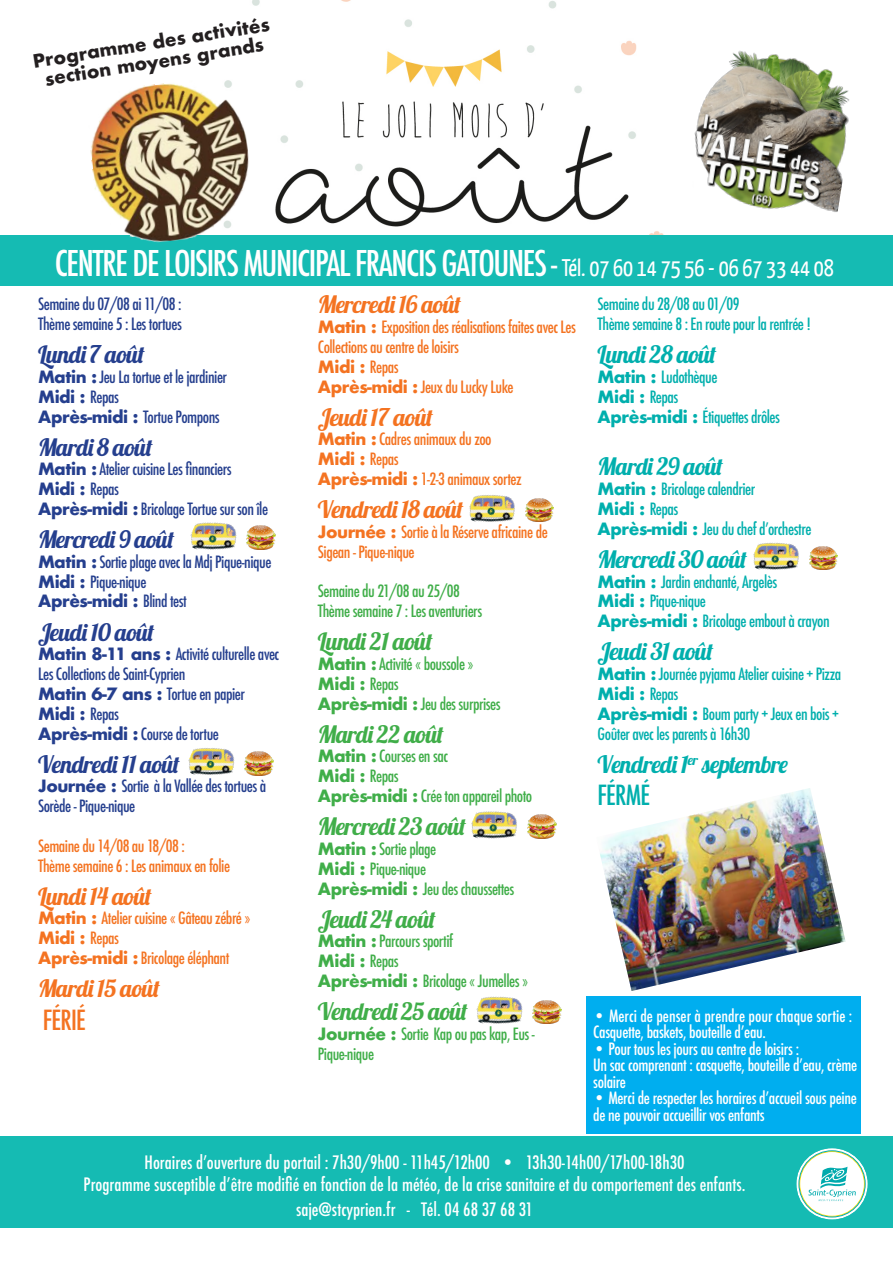
<style>
.page{position:relative;width:893px;height:1263px;background:#fff}
.page>*{position:absolute;margin:0;border:0;box-sizing:border-box;transform-origin:0 0}
.t1{font:500 condensed 34.5px "Futura";letter-spacing:-.04em;color:#fff}
.t2{font:500 condensed 27px "Futura";letter-spacing:-.03em;color:#f47321}
.t3{font:500 condensed 27px "Futura";letter-spacing:-.03em;color:#00afad}
.t4{font:24px "Lobster 1.4";letter-spacing:-.03em;color:#00afad}
.t5{font:24px "Lobster 1.4";letter-spacing:-.03em;color:#f47321}
.t6{font:24px "Lobster 1.4";letter-spacing:-.03em;color:#40ae49}
.t7{font:24px "Lobster 1.4";letter-spacing:-.03em;color:#253f8e}
.t8{font:500 condensed 18px/21.6px "Futura";color:#fff;text-align:center}
.t9{font:700 18px/19.5px "Futura";color:#231f20;text-align:center}
.t10{font:500 condensed 16.5px/19.8px "Futura";letter-spacing:-.03em;color:#253f8e}
.t11{font:500 condensed 16.5px/19.8px "Futura";letter-spacing:-.03em;color:#00afad}
.t12{font:500 condensed 16.5px/19.8px "Futura";letter-spacing:-.03em;color:#f47321}
.t13{font:500 condensed 16.5px/19.8px "Futura";letter-spacing:-.03em;color:#40ae49}
.t14{font:500 condensed 16.5px/16.5px "Futura";letter-spacing:-.02em;color:#fff}
.t15{font:500 condensed 16.5px/16.5px "Futura";color:#fff}
.s1{font-family:"Yanone Kaffeesatz";font-weight:400;font-stretch:normal;font-size:24px}
.s2{font-weight:700;font-stretch:normal}
</style>
<div class="page">
<img style="left:252px;top:0;width:441px;height:236px">
<div style="left:0;top:1136px;width:893px;height:92px;background:#15bbb3"></div>
<div style="left:0;top:236px;width:893px;height:50px;background:#15bbb3"></div>
<svg style="left:796px;top:1148px;width:72px;height:71px"></svg>
<svg style="left:799px;top:1150px;width:66px;height:67px"></svg>
<img style="left:469px;top:495px;width:46px;height:27px">
<img style="left:753px;top:542px;width:46px;height:28px">
<img style="left:476px;top:996px;width:47px;height:28px">
<img style="left:471px;top:811px;width:46px;height:28px">
<img style="left:188px;top:748px;width:47px;height:27px">
<img style="left:190px;top:522px;width:47px;height:28px">
<img style="left:525px;top:498px;width:29px;height:24px">
<img style="left:809px;top:546px;width:29px;height:24px">
<img style="left:533px;top:1000px;width:28px;height:24px">
<img style="left:527px;top:815px;width:29px;height:23px">
<img style="left:245px;top:751px;width:28px;height:24px">
<img style="left:247px;top:526px;width:28px;height:24px">
<div style="left:586px;top:996px;width:275px;height:137px;background:#00aeef"></div>
<img style="left:600px;top:788px;width:246px;height:203px">
<img style="left:681px;top:41px;width:168px;height:180px">
<img style="left:84px;top:75px;width:175px;height:168px">
<p class="t9" style="left:32px;top:51px;width:241px;rotate:-9deg">Programme des activités section moyens grands</p>
<h1 class="t1" style="left:55px;top:241px;width:781px">CENTRE DE LOISIRS MUNICIPAL FRANCIS GATOUNES - <span class="s1">Tél. 07 60 14 75 56 - 06 67 33 44 08</span></h1>
<p class="t10" style="left:38px;top:294px;width:145px">Semaine du 07/08 ai 11/08 :<br>Thème semaine 5 : Les tortues</p>
<h3 class="t7" style="left:38px;top:339px;width:108px">Lundi 7 août</h3>
<p class="t10" style="left:38px;top:367px;width:190px"><span class="s2">Matin :</span> Jeu La tortue et le jardinier<br><span class="s2">Midi :</span> Repas<br><span class="s2">Après-midi :</span> Tortue Pompons</p>
<h3 class="t7" style="left:38px;top:432px;width:116px">Mardi 8 août</h3>
<p class="t10" style="left:38px;top:459px;width:232px"><span class="s2">Matin :</span> Atelier cuisine Les financiers<br><span class="s2">Midi :</span> Repas<br><span class="s2">Après-midi :</span> Bricolage Tortue sur son île</p>
<h3 class="t7" style="left:38px;top:524px;width:138px">Mercredi 9 août</h3>
<p class="t10" style="left:38px;top:552px;width:235px"><span class="s2">Matin :</span> Sortie plage avec la Mdj Pique-nique<br><span class="s2">Midi :</span> Pique-nique<br><span class="s2">Après-midi :</span> Blind test</p>
<h3 class="t7" style="left:38px;top:616px;width:118px">Jeudi 10 août</h3>
<p class="t10" style="left:38px;top:644px;width:243px"><span class="s2">Matin 8-11 ans :</span> Activité culturelle avec<br>Les Collections de Saint-Cyprien<br><span class="s2">Matin 6-7 ans :</span> Tortue en papier<br><span class="s2">Midi :</span> Repas<br><span class="s2">Après-midi :</span> Course de tortue</p>
<h3 class="t7" style="left:38px;top:749px;width:143px">Vendredi 11 août</h3>
<p class="t10" style="left:38px;top:776px;width:230px"><span class="s2">Journée :</span> Sortie à la Vallée des tortues à<br>Sorède - Pique-nique</p>
<p class="t12" style="left:38px;top:836px;width:193px">Semaine du 14/08 au 18/08 :<br>Thème semaine 6 : Les animaux en folie</p>
<h3 class="t5" style="left:38px;top:881px;width:115px">Lundi 14 août</h3>
<p class="t12" style="left:38px;top:908px;width:214px"><span class="s2">Matin :</span> Atelier cuisine « Gâteau zébré »<br><span class="s2">Midi :</span> Repas<br><span class="s2">Après-midi :</span> Bricolage éléphant</p>
<h3 class="t5" style="left:38px;top:973px;width:123px">Mardi 15 août</h3>
<h2 class="t2" style="left:43px;top:1002px;width:45px">FÉRIÉ</h2>
<h3 class="t5" style="left:318px;top:289px;width:145px">Mercredi 16 août</h3>
<p class="t12" style="left:318px;top:317px;width:260px"><span class="s2">Matin :</span> Exposition des réalisations faites avec Les<br>Collections au centre de loisirs<br><span class="s2">Midi :</span> Repas<br><span class="s2">Après-midi :</span> Jeux du Lucky Luke</p>
<h3 class="t5" style="left:318px;top:402px;width:117px">Jeudi 17 août</h3>
<p class="t12" style="left:318px;top:430px;width:205px"><span class="s2">Matin :</span> Cadres animaux du zoo<br><span class="s2">Midi :</span> Repas<br><span class="s2">Après-midi :</span> 1-2-3 animaux sortez</p>
<h3 class="t5" style="left:318px;top:494px;width:147px">Vendredi 18 août</h3>
<p class="t12" style="left:318px;top:522px;width:231px"><span class="s2">Journée :</span> Sortie à la Réserve africaine de<br>Sigean - Pique-nique</p>
<p class="t13" style="left:318px;top:581px;width:166px">Semaine du 21/08 au 25/08<br>Thème semaine 7 : Les aventuriers</p>
<h3 class="t6" style="left:318px;top:626px;width:116px">Lundi 21 août</h3>
<p class="t13" style="left:318px;top:654px;width:184px"><span class="s2">Matin :</span> Activité « boussole »<br><span class="s2">Midi :</span> Repas<br><span class="s2">Après-midi :</span> Jeu des surprises</p>
<h3 class="t6" style="left:318px;top:719px;width:127px">Mardi 22 août</h3>
<p class="t13" style="left:318px;top:746px;width:216px"><span class="s2">Matin :</span> Courses en sac<br><span class="s2">Midi :</span> Repas<br><span class="s2">Après-midi :</span> Crée ton appareil photo</p>
<h3 class="t6" style="left:318px;top:811px;width:150px">Mercredi 23 août</h3>
<p class="t13" style="left:318px;top:839px;width:198px"><span class="s2">Matin :</span> Sortie plage<br><span class="s2">Midi :</span> Pique-nique<br><span class="s2">Après-midi :</span> Jeu des chaussettes</p>
<h3 class="t6" style="left:318px;top:903px;width:119px">Jeudi 24 août</h3>
<p class="t13" style="left:318px;top:931px;width:212px"><span class="s2">Matin :</span> Parcours sportif<br><span class="s2">Midi :</span> Repas<br><span class="s2">Après-midi :</span> Bricolage « Jumelles »</p>
<h3 class="t6" style="left:318px;top:996px;width:152px">Vendredi 25 août</h3>
<p class="t13" style="left:318px;top:1024px;width:218px"><span class="s2">Journée :</span> Sortie Kap ou pas kap, Eus -<br>Pique-nique</p>
<p class="t11" style="left:598px;top:294px;width:215px">Semaine du 28/08 au 01/09<br>Thème semaine 8 : En route pour la rentrée !</p>
<h3 class="t4" style="left:598px;top:339px;width:120px">Lundi 28 août</h3>
<p class="t11" style="left:598px;top:367px;width:184px"><span class="s2">Matin :</span> Ludothèque<br><span class="s2">Midi :</span> Repas<br><span class="s2">Après-midi :</span> Étiquettes drôles</p>
<h3 class="t4" style="left:598px;top:451px;width:127px">Mardi 29 août</h3>
<p class="t11" style="left:598px;top:479px;width:215px"><span class="s2">Matin :</span> Bricolage calendrier<br><span class="s2">Midi :</span> Repas<br><span class="s2">Après-midi :</span> Jeu du chef d’orchestre</p>
<h3 class="t4" style="left:598px;top:544px;width:151px">Mercredi 30 août</h3>
<p class="t11" style="left:598px;top:572px;width:234px"><span class="s2">Matin :</span> Jardin enchanté, Argelès<br><span class="s2">Midi :</span> Pique-nique<br><span class="s2">Après-midi :</span> Bricolage embout à crayon</p>
<h3 class="t4" style="left:598px;top:636px;width:117px">Jeudi 31 août</h3>
<p class="t11" style="left:598px;top:664px;width:245px"><span class="s2">Matin :</span> Journée pyjama Atelier cuisine + Pizza<br><span class="s2">Midi :</span> Repas<br><span class="s2">Après-midi :</span> Boum party + Jeux en bois +<br>Goûter avec les parents à 16h30</p>
<h3 class="t4" style="left:598px;top:749px;width:192px">Vendredi 1<sup>er</sup> septembre</h3>
<h2 class="t3" style="left:598px;top:778px;width:54px">FÉRMÉ</h2>
<p class="t15" style="left:593px;top:1007px;width:261px">• Merci de penser à prendre pour chaque sortie :<br>Casquette, baskets, bouteille d’eau.</p>
<p class="t14" style="left:593px;top:1040px;width:266px">• Pour tous les jours au centre de loisirs :<br>Un sac comprenant : casquette, bouteille d’eau, crème solaire</p>
<p class="t14" style="left:593px;top:1090px;width:265px">• Merci de respecter les horaires d’accueil sous peine de ne pouvoir accueillir vos enfants</p>
<p class="t8" style="left:84px;top:1152px;width:663px">Horaires d’ouverture du portail : 7h30/9h00 - 11h45/12h00 • 13h30-14h00/17h00-18h30<br>Programme susceptible d’être modifié en fonction de la météo, de la crise sanitaire et du comportement des enfants.</p>
<p class="t8" style="left:296px;top:1199px;width:239px">saje@stcyprien.fr - Tél. 04 68 37 68 31</p>
</div>
